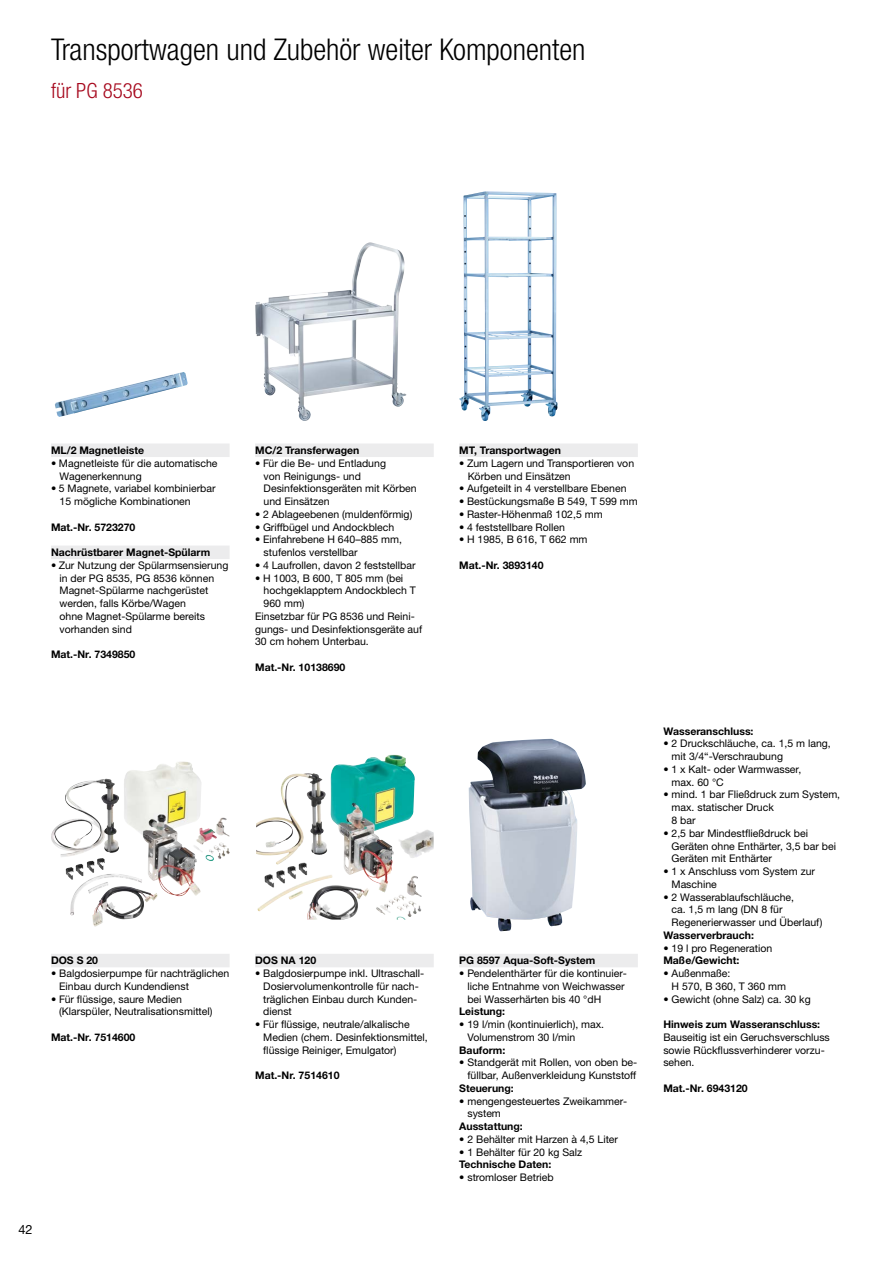
<style>
.page{position:relative;width:893px;height:1263px;background:#fff}
.page>*{position:absolute;margin:0;border:0;box-sizing:border-box;transform-origin:0 0}
.t1{font:300 condensed 30px "Helvetica Neue LTW1 G";color:#000}
.t2{font:300 condensed 21px "Helvetica Neue LTW1 G";color:#a6081d}
.t3{font:12.75px "Helvetica Neue LTW1 G";color:#000}
.t4{font:10.5px/12.8px "Helvetica Neue LTW1 G";color:#000}
.t5{font:700 10.5px "Helvetica Neue LTW1 G";color:#000}
</style>
<div class="page">
<div style="left:459px;top:443px;width:179px;height:14px;background:#ececed"></div>
<img style="left:459px;top:191px;width:99px;height:230px">
<div style="left:255px;top:443px;width:179px;height:14px;background:#ececed"></div>
<img style="left:255px;top:242px;width:115px;height:155px">
<img style="left:55px;top:372px;width:133px;height:45px">
<div style="left:51px;top:443px;width:179px;height:14px;background:#ececed"></div>
<div style="left:51px;top:546px;width:179px;height:13px;background:#ececed"></div>
<img style="left:124px;top:761px;width:78px;height:136px">
<div style="left:51px;top:954px;width:179px;height:13px;background:#ececed"></div>
<div style="left:255px;top:954px;width:179px;height:13px;background:#ececed"></div>
<img style="left:330px;top:755px;width:85px;height:138px">
<img style="left:469px;top:739px;width:117px;height:192px">
<div style="left:459px;top:954px;width:179px;height:13px;background:#ececed"></div>
<h1 class="t1" style="left:51px;top:32px;width:536px">Transportwagen und Zubehör weiter Komponenten</h1>
<h2 class="t2" style="left:51px;top:78px;width:93px">für PG 8536</h2>
<p class="t5" style="left:51px;top:444px;width:95px">ML/2 Magnetleiste</p>
<p class="t4" style="left:60px;top:457px;width:160px;text-indent:-9px">• Magnetleiste für die automatische<br>Wagenerkennung</p>
<p class="t4" style="left:60px;top:482px;width:158px;text-indent:-9px">• 5 Magnete, variabel kombinierbar<br>15 mögliche Kombinationen</p>
<p class="t5" style="left:51px;top:520px;width:86px">Mat.-Nr. 5723270</p>
<p class="t5" style="left:51px;top:546px;width:161px">Nachrüstbarer Magnet-Spülarm</p>
<p class="t4" style="left:60px;top:559px;width:170px;text-indent:-9px">• Zur Nutzung der Spülarmsensierung in der PG 8535, PG 8536 können<br>Magnet-Spülarme nachgerüstet werden, falls Körbe/Wagen<br>ohne Magnet-Spülarme bereits vorhanden sind</p>
<p class="t5" style="left:51px;top:648px;width:86px">Mat.-Nr. 7349850</p>
<p class="t5" style="left:255px;top:444px;width:106px">MC/2 Transferwagen</p>
<p class="t4" style="left:264px;top:457px;width:155px;text-indent:-9px">• Für die Be- und Entladung<br>von Reinigungs- und<br>Desinfektionsgeräten mit Körben und Einsätzen</p>
<p class="t4" style="left:255px;top:508px;width:159px">• 2 Ablageebenen (muldenförmig)</p>
<p class="t4" style="left:255px;top:520px;width:141px">• Griffbügel und Andockblech</p>
<p class="t4" style="left:264px;top:533px;width:140px;text-indent:-9px">• Einfahrebene H 640–885 mm, stufenlos verstellbar</p>
<p class="t4" style="left:255px;top:559px;width:162px">• 4 Laufrollen, davon 2 feststellbar</p>
<p class="t4" style="left:255px;top:571px;width:150px">• H 1003, B 600, T 805 mm (bei</p>
<p class="t4" style="left:264px;top:584px;width:154px">hochgeklapptem Andockblech T</p>
<p class="t4" style="left:264px;top:597px;width:43px">960 mm)</p>
<p class="t4" style="left:255px;top:610px;width:161px">Einsetzbar für PG 8536 und Reini-</p>
<p class="t4" style="left:255px;top:622px;width:169px">gungs- und Desinfektionsgeräte auf</p>
<p class="t4" style="left:255px;top:635px;width:115px">30 cm hohem Unterbau.</p>
<p class="t5" style="left:255px;top:661px;width:92px">Mat.-Nr. 10138690</p>
<p class="t5" style="left:51px;top:954px;width:49px">DOS S 20</p>
<p class="t4" style="left:59px;top:967px;width:172px;text-indent:-8px">• Balgdosierpumpe für nachträglichen<br>Einbau durch Kundendienst</p>
<p class="t4" style="left:59px;top:992px;width:155px;text-indent:-8px">• Für flüssige, saure Medien (Klarspüler, Neutralisationsmittel)</p>
<p class="t5" style="left:51px;top:1031px;width:86px">Mat.-Nr. 7514600</p>
<p class="t5" style="left:255px;top:954px;width:63px">DOS NA 120</p>
<p class="t4" style="left:263px;top:967px;width:162px;text-indent:-8px">• Balgdosierpumpe inkl. Ultraschall-<br>Dosiervolumenkontrolle für nach&shy;träglichen Einbau durch Kunden&shy;dienst</p>
<p class="t4" style="left:263px;top:1018px;width:166px;text-indent:-8px">• Für flüssige, neutrale/alkalische<br>Medien (chem. Desinfektionsmittel, flüssige Reiniger, Emulgator)</p>
<p class="t5" style="left:255px;top:1069px;width:86px">Mat.-Nr. 7514610</p>
<p class="t3" style="left:18px;top:1221px;width:16px">42</p>
<p class="t5" style="left:459px;top:444px;width:103px">MT, Transportwagen</p>
<p class="t4" style="left:468px;top:457px;width:168px;text-indent:-9px">• Zum Lagern und Transportieren von<br>Körben und Einsätzen</p>
<p class="t4" style="left:459px;top:482px;width:169px">• Aufgeteilt in 4 verstellbare Ebenen</p>
<p class="t4" style="left:459px;top:495px;width:180px">• Bestückungsmaße B 549, T 599 mm</p>
<p class="t4" style="left:459px;top:508px;width:145px">• Raster-Höhenmaß 102,5 mm</p>
<p class="t4" style="left:459px;top:520px;width:107px">• 4 feststellbare Rollen</p>
<p class="t4" style="left:459px;top:533px;width:130px">• H 1985, B 616, T 662 mm</p>
<p class="t5" style="left:459px;top:559px;width:86px">Mat.-Nr. 3893140</p>
<p class="t5" style="left:459px;top:954px;width:138px">PG 8597 Aqua-Soft-System</p>
<p class="t4" style="left:467px;top:967px;width:160px;text-align:justify;text-indent:-8px">• Pendelenthärter für die kontinuier&shy;liche Entnahme von Weichwasser bei Wasserhärten bis 40 °dH</p>
<p class="t5" style="left:459px;top:1005px;width:47px">Leistung:</p>
<p class="t4" style="left:467px;top:1018px;width:138px;text-indent:-8px">• 19 l/min (kontinuierlich), max.<br>Volumenstrom 30 l/min</p>
<p class="t5" style="left:459px;top:1043px;width:48px">Bauform:</p>
<p class="t4" style="left:459px;top:1056px;width:180px;text-align:right">• Standgerät mit Rollen, von oben be&shy;füllbar, Außenverkleidung Kunststoff</p>
<p class="t5" style="left:459px;top:1082px;width:56px">Steuerung:</p>
<p class="t4" style="left:467px;top:1094px;width:160px;text-indent:-8px">• mengengesteuertes Zweikammer&shy;system</p>
<p class="t5" style="left:459px;top:1120px;width:65px">Ausstattung:</p>
<p class="t4" style="left:459px;top:1133px;width:160px">• 2 Behälter mit Harzen à 4,5 Liter</p>
<p class="t4" style="left:459px;top:1145px;width:124px">• 1 Behälter für 20 kg Salz</p>
<p class="t5" style="left:459px;top:1158px;width:94px">Technische Daten:</p>
<p class="t4" style="left:459px;top:1171px;width:96px">• stromloser Betrieb</p>
<p class="t5" style="left:663px;top:724px;width:92px">Wasseranschluss:</p>
<p class="t4" style="left:671px;top:737px;width:161px;text-indent:-8px">• 2 Druckschläuche, ca. 1,5 m lang, mit 3/4“-Verschraubung</p>
<p class="t4" style="left:671px;top:763px;width:131px;text-indent:-8px">• 1 x Kalt- oder Warmwasser, max. 60 °C</p>
<p class="t4" style="left:671px;top:788px;width:170px;text-indent:-8px">• mind. 1 bar Fließdruck zum System, max. statischer Druck<br>8 bar</p>
<p class="t4" style="left:671px;top:826px;width:166px;text-indent:-8px">• 2,5 bar Mindestfließdruck bei<br>Geräten ohne Enthärter, 3,5 bar bei<br>Geräten mit Enthärter</p>
<p class="t4" style="left:671px;top:865px;width:145px;text-indent:-8px">• 1 x Anschluss vom System zur<br>Maschine</p>
<p class="t4" style="left:671px;top:890px;width:153px;text-indent:-8px">• 2 Wasserablaufschläuche,<br>ca. 1,5 m lang (DN 8 für<br>Regenerierwasser und Überlauf)</p>
<p class="t5" style="left:663px;top:929px;width:92px">Wasserverbrauch:</p>
<p class="t4" style="left:663px;top:941px;width:110px">• 19 l pro Regeneration</p>
<p class="t5" style="left:663px;top:954px;width:78px">Maße/Gewicht:</p>
<p class="t4" style="left:671px;top:967px;width:116px;text-indent:-8px">• Außenmaße:<br>H 570, B 360, T 360 mm</p>
<p class="t4" style="left:663px;top:992px;width:149px">• Gewicht (ohne Salz) ca. 30 kg</p>
<p class="t5" style="left:663px;top:1018px;width:158px">Hinweis zum Wasseranschluss:</p>
<p class="t4" style="left:663px;top:1031px;width:168px">Bauseitig ist ein Geruchsverschluss sowie Rückflussverhinderer vorzu&shy;sehen.</p>
<p class="t5" style="left:663px;top:1082px;width:86px">Mat.-Nr. 6943120</p>
</div>
